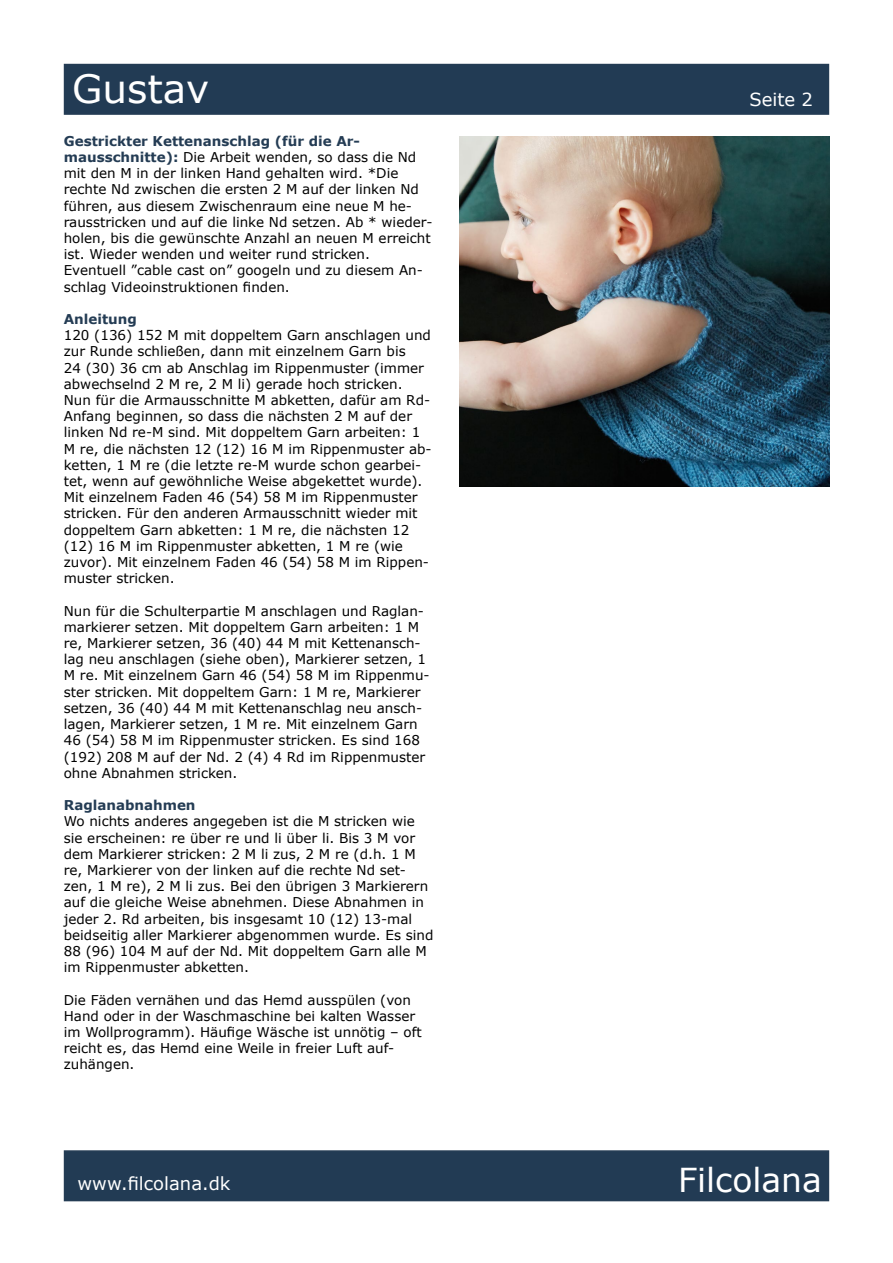
<style>
.page{position:relative;width:893px;height:1263px;background:#fff}
.page>*{position:absolute;margin:0;border:0;box-sizing:border-box;transform-origin:0 0}
.t1{font:39px "Verdana";color:#fff}
.t2{font:33px "Verdana";color:#fff}
.t3{font:18px "Verdana";color:#fff}
.t4{font:13.5px/16.2px "Verdana";color:#000}
.t5{font:700 13.5px "Verdana";color:#243c54}
.s1{font-weight:700;color:#243c54}
</style>
<div class="page">
<div style="left:64px;top:64px;width:765px;height:51px;background:#223b54;border:2px solid #243c54"></div>
<div style="left:64px;top:1150px;width:765px;height:51px;background:#223b54;border:2px solid #243c54"></div>
<img style="left:459px;top:136px;width:370px;height:350px">
<h1 class="t1" style="left:72px;top:62px;width:138px">Gustav</h1>
<p class="t4" style="left:64px;top:133px;width:370px"><span class="s1">Gestrickter Kettenanschlag (für die Ar&shy;mausschnitte):</span> Die Arbeit wenden, so dass die Nd mit den M in der linken Hand gehalten wird. *Die rechte Nd zwischen die ersten 2 M auf der linken Nd führen, aus diesem Zwischenraum eine neue M he&shy;rausstricken und auf die linke Nd setzen. Ab * wieder&shy;holen, bis die gewünschte Anzahl an neuen M erreicht ist. Wieder wenden und weiter rund stricken.<br>Eventuell ”cable cast on” googeln und zu diesem An&shy;schlag Videoinstruktionen finden.</p>
<p class="t5" style="left:64px;top:310px;width:75px">Anleitung</p>
<p class="t4" style="left:64px;top:327px;width:369px">120 (136) 152 M mit doppeltem Garn anschlagen und zur Runde schließen, dann mit einzelnem Garn bis<br>24 (30) 36 cm ab Anschlag im Rippenmuster (immer abwechselnd 2 M re, 2 M li) gerade hoch stricken.<br>Nun für die Armausschnitte M abketten, dafür am Rd-Anfang beginnen, so dass die nächsten 2 M auf der linken Nd re-M sind. Mit doppeltem Garn arbeiten: 1<br>M re, die nächsten 12 (12) 16 M im Rippenmuster ab&shy;ketten, 1 M re (die letzte re-M wurde schon gearbei&shy;tet, wenn auf gewöhnliche Weise abgekettet wurde).<br>Mit einzelnem Faden 46 (54) 58 M im Rippenmuster stricken. Für den anderen Armausschnitt wieder mit doppeltem Garn abketten: 1 M re, die nächsten 12 (12) 16 M im Rippenmuster abketten, 1 M re (wie zuvor). Mit einzelnem Faden 46 (54) 58 M im Rippen&shy;muster stricken.</p>
<p class="t4" style="left:64px;top:602px;width:367px">Nun für die Schulterpartie M anschlagen und Raglan&shy;markierer setzen. Mit doppeltem Garn arbeiten: 1 M re, Markierer setzen, 36 (40) 44 M mit Kettenansch&shy;lag neu anschlagen (siehe oben), Markierer setzen, 1<br>M re. Mit einzelnem Garn 46 (54) 58 M im Rippenmu&shy;ster stricken. Mit doppeltem Garn: 1 M re, Markierer setzen, 36 (40) 44 M mit Kettenanschlag neu ansch&shy;lagen, Markierer setzen, 1 M re. Mit einzelnem Garn 46 (54) 58 M im Rippenmuster stricken. Es sind 168 (192) 208 M auf der Nd. 2 (4) 4 Rd im Rippenmuster ohne Abnahmen stricken.</p>
<p class="t5" style="left:64px;top:796px;width:133px">Raglanabnahmen</p>
<p class="t4" style="left:64px;top:813px;width:371px">Wo nichts anderes angegeben ist die M stricken wie sie erscheinen: re über re und li über li. Bis 3 M vor dem Markierer stricken: 2 M li zus, 2 M re (d.h. 1 M re, Markierer von der linken auf die rechte Nd set&shy;zen, 1 M re), 2 M li zus. Bei den übrigen 3 Markierern auf die gleiche Weise abnehmen. Diese Abnahmen in jeder 2. Rd arbeiten, bis insgesamt 10 (12) 13-mal beidseitig aller Markierer abgenommen wurde. Es sind 88 (96) 104 M auf der Nd. Mit doppeltem Garn alle M im Rippenmuster abketten.</p>
<p class="t4" style="left:64px;top:991px;width:360px">Die Fäden vernähen und das Hemd ausspülen (von Hand oder in der Waschmaschine bei kalten Wasser im Wollprogramm). Häufige Wäsche ist unnötig – oft reicht es, das Hemd eine Weile in freier Luft auf&shy;zuhängen.</p>
<h3 class="t3" style="left:749px;top:87px;width:65px">Seite 2</h3>
<h3 class="t3" style="left:78px;top:1171px;width:154px">www.filcolana.dk</h3>
<h2 class="t2" style="left:678px;top:1157px;width:145px">Filcolana</h2>
</div>
